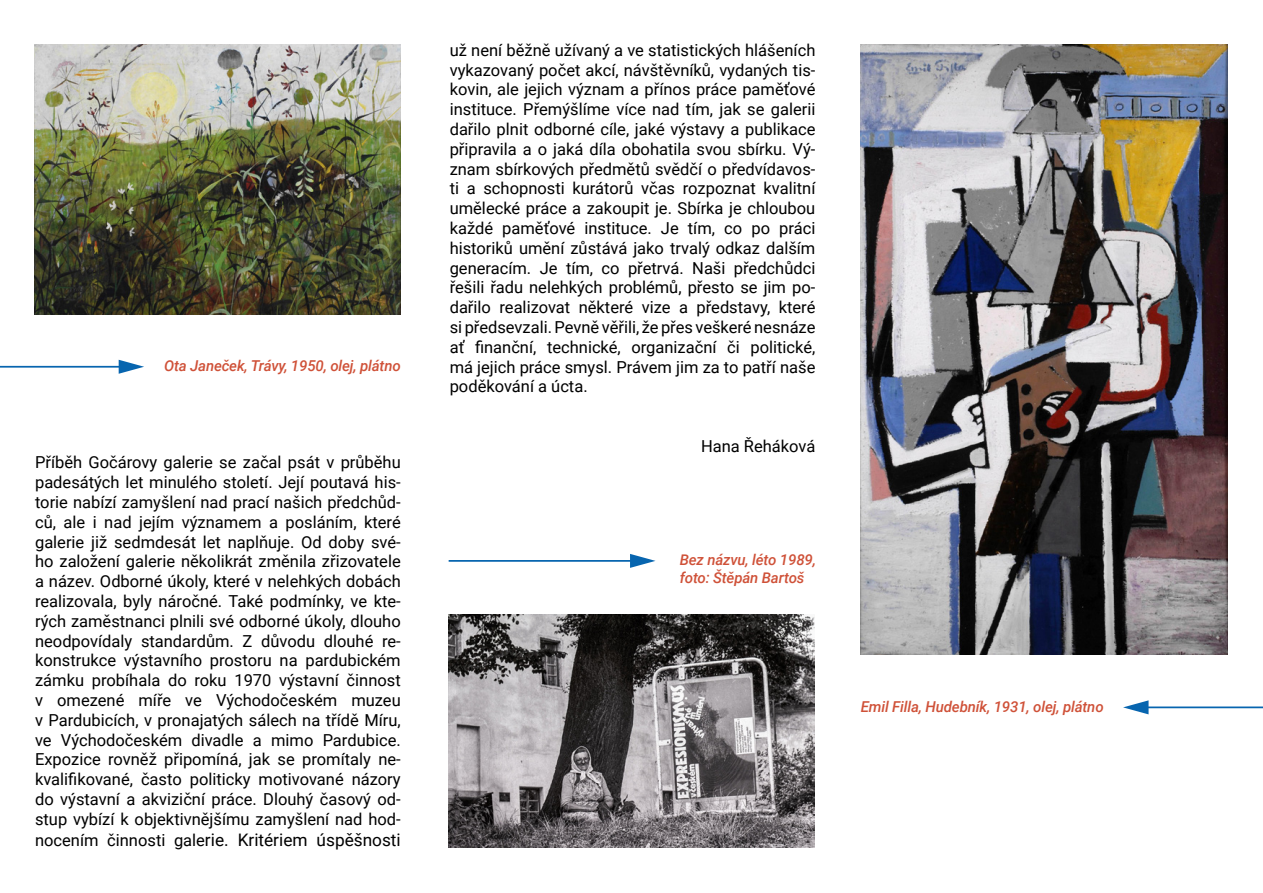
<style>
.page{position:relative;width:1263px;height:893px;background:#fff}
.page>*{position:absolute;margin:0;border:0;box-sizing:border-box;transform-origin:0 0}
.t1{font:17.25px "Roboto";color:#000}
.t2{font:16.5px/19.8px "Roboto";color:#000;text-align:justify}
.t3{font:italic 500 15px/18px "Roboto";letter-spacing:-.01em;color:#cf5138}
.s1{font-size:16.5px}
</style>
<div class="page">
<img style="left:34px;top:44px;width:367px;height:270px">
<img style="left:861px;top:44px;width:367px;height:610px">
<hr style="left:0;top:366px;width:121px;height:2px;background:#0765af">
<svg style="left:119px;top:360px;width:25px;height:14px"></svg>
<hr style="left:1146px;top:706px;width:117px;height:2px;background:#0765af">
<svg style="left:1123px;top:700px;width:25px;height:14px"></svg>
<img style="left:449px;top:614px;width:365px;height:233px">
<hr style="left:449px;top:560px;width:188px;height:2px;background:#0765af">
<svg style="left:630px;top:554px;width:25px;height:14px"></svg>
<p class="t3" style="left:164px;top:356px;width:238px">Ota Janeček, Trávy, 1950, olej, plátno</p>
<p class="t2" style="left:35px;top:452px;width:367px">Příběh Gočárovy galerie se začal psát v průběhu padesátých let minulého století. Její poutavá his&shy;torie nabízí zamyšlení nad prací našich předchůd&shy;ců, ale i nad jejím významem a posláním, které galerie již sedmdesát let naplňuje. Od doby své&shy;ho založení galerie několikrát změnila zřizovatele a název. Odborné úkoly, které v nelehkých dobách realizovala, byly náročné. Také podmínky, ve kte&shy;rých zaměstnanci plnili své odborné úkoly, dlouho neodpovídaly standardům. Z důvodu dlouhé re&shy;konstrukce výstavního prostoru na pardubickém zámku probíhala do roku 1970 výstavní činnost v omezené míře ve Východočeském muzeu v Pardubicích, v pronajatých sálech na třídě Míru, ve Východočeském divadle a mimo Pardubice.<br>Expozice rovněž připomíná, jak se promítaly ne&shy;kvalifikované, často politicky motivované názory do výstavní a akviziční práce. Dlouhý časový od&shy;stup vybízí k objektivnějšímu zamyšlení nad hod-</p>
<p class="t1" style="left:35px;top:827px;width:367px"><span class="s1">nocením činnosti gale</span>rie. Kritériem úspěšnosti</p>
<p class="t2" style="left:450px;top:39px;width:367px">už není běžně užívaný a ve statistických hlášeních vykazovaný počet akcí, návštěvníků, vydaných tis&shy;kovin, ale jejich význam a přínos práce paměťové instituce. Přemýšlíme více nad tím, jak se galerii dařilo plnit odborné cíle, jaké výstavy a publikace připravila a o jaká díla obohatila svou sbírku. Vý&shy;znam sbírkových předmětů svědčí o předvídavos&shy;ti a schopnosti kurátorů včas rozpoznat kvalitní umělecké práce a zakoupit je. Sbírka je chloubou každé paměťové instituce. Je tím, co po práci historiků umění zůstává jako trvalý odkaz dalším generacím. Je tím, co přetrvá. Naši předchůdci řešili řadu nelehkých problémů, přesto se jim po&shy;dařilo realizovat některé vize a představy, které si předsevzali. Pevně věřili, že přes veškeré nesnáze ať finanční, technické, organizační či politické, má jejich práce smysl. Právem jim za to patří naše poděkování a úcta.</p>
<p class="t2" style="left:701px;top:435px;width:116px">Hana Řeháková</p>
<p class="t3" style="left:680px;top:550px;width:138px">Bez názvu, léto 1989, foto: Štěpán Bartoš</p>
<p class="t3" style="left:861px;top:697px;width:244px">Emil Filla, Hudebník, 1931, olej, plátno</p>
</div>
